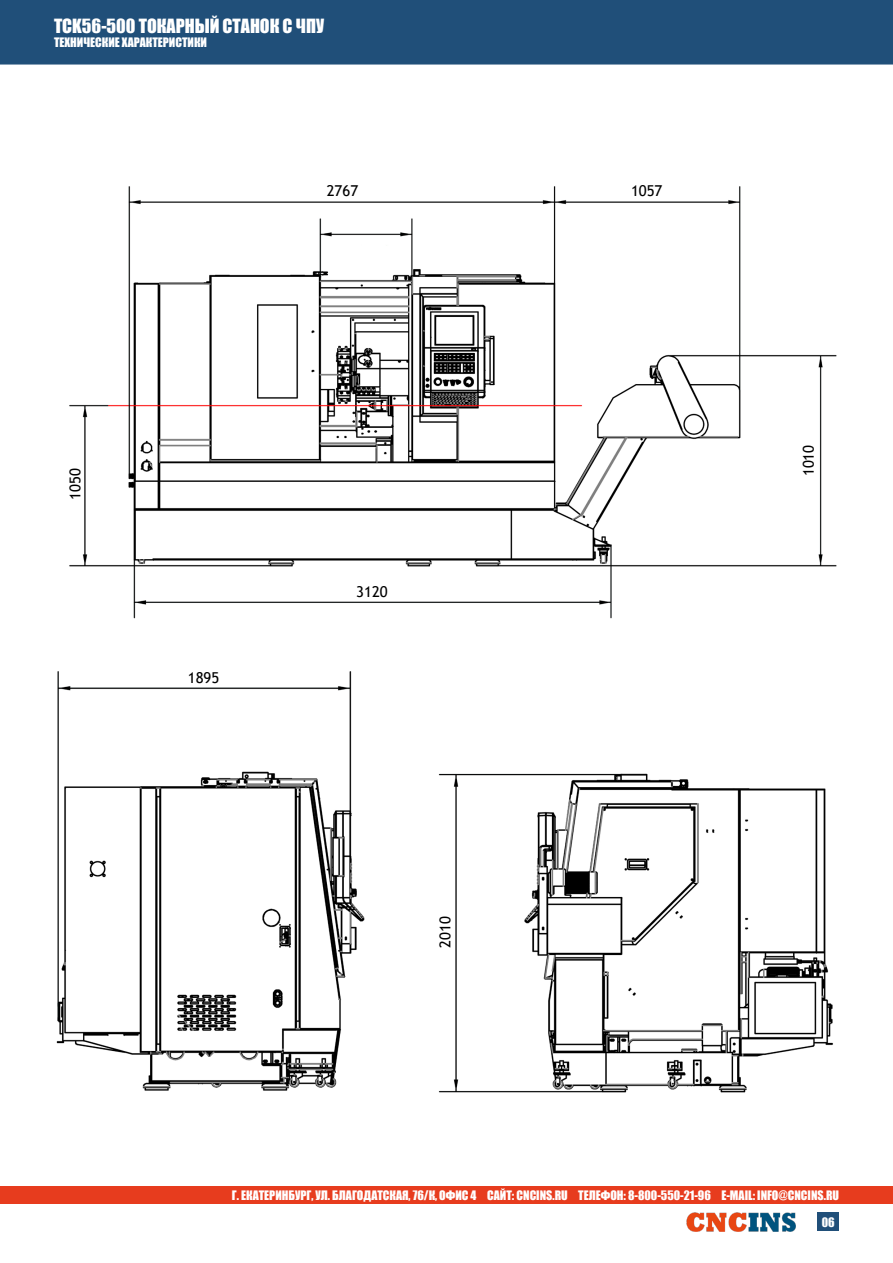
<style>
.page{position:relative;width:893px;height:1263px;background:#fff}
.page>*{position:absolute;margin:0;border:0;box-sizing:border-box;transform-origin:0 0}
.t1{font:18px "Impact";color:#fff}
.t2{font:15px "Trebuchet MS";color:#000}
.t3{font:12px "Impact";color:#fff}
</style>
<div class="page">
<div style="left:0;top:0;width:893px;height:65px;background:#204f79;border:2px solid #204f79"></div>
<div style="left:0;top:1187px;width:893px;height:17px;background:#e73c1e"></div>
<div style="left:818px;top:1213px;width:21px;height:18px;background:#204f79"></div>
<img style="left:686px;top:1213px;width:109px;height:18px">
<img style="left:69px;top:186px;width:768px;height:433px">
<div style="left:323px;top:185px;width:39px;height:15px;background:#fff"></div>
<div style="left:628px;top:185px;width:38px;height:15px;background:#fff"></div>
<div style="left:353px;top:586px;width:38px;height:14px;background:#fff"></div>
<div style="left:803px;top:441px;width:14px;height:39px;background:#fff"></div>
<div style="left:69px;top:465px;width:15px;height:38px;background:#fff"></div>
<img style="left:56px;top:671px;width:309px;height:420px">
<img style="left:438px;top:773px;width:395px;height:320px">
<div style="left:184px;top:672px;width:39px;height:15px;background:#fff"></div>
<div style="left:439px;top:913px;width:15px;height:38px;background:#fff"></div>
<h1 class="t1" style="left:54px;top:12px;width:272px">TCK56-500 ТОКАРНЫЙ СТАНОК С ЧПУ</h1>
<p class="t3" style="left:54px;top:33px;width:155px">ТЕХНИЧЕСКИЕ ХАРАКТЕРИСТИКИ</p>
<p class="t2" style="left:66px;top:500px;width:33px;rotate:-90deg">1050</p>
<p class="t2" style="left:327px;top:182px;width:33px">2767</p>
<p class="t2" style="left:631px;top:182px;width:33px">1057</p>
<p class="t2" style="left:188px;top:669px;width:33px">1895</p>
<p class="t2" style="left:356px;top:582px;width:33px">3120</p>
<p class="t2" style="left:436px;top:948px;width:33px;rotate:-90deg">2010</p>
<p class="t2" style="left:799px;top:476px;width:33px;rotate:-90deg">1010</p>
<p class="t3" style="left:232px;top:1186px;width:608px">Г. ЕКАТЕРИНБУРГ, УЛ. БЛАГОДАТСКАЯ, 76/К, ОФИС 4 САЙТ: CNCINS.RU ТЕЛЕФОН: 8-800-550-21-96 E-MAIL: INFO@CNCINS.RU</p>
<p class="t3" style="left:822px;top:1212px;width:14px">06</p>
</div>
